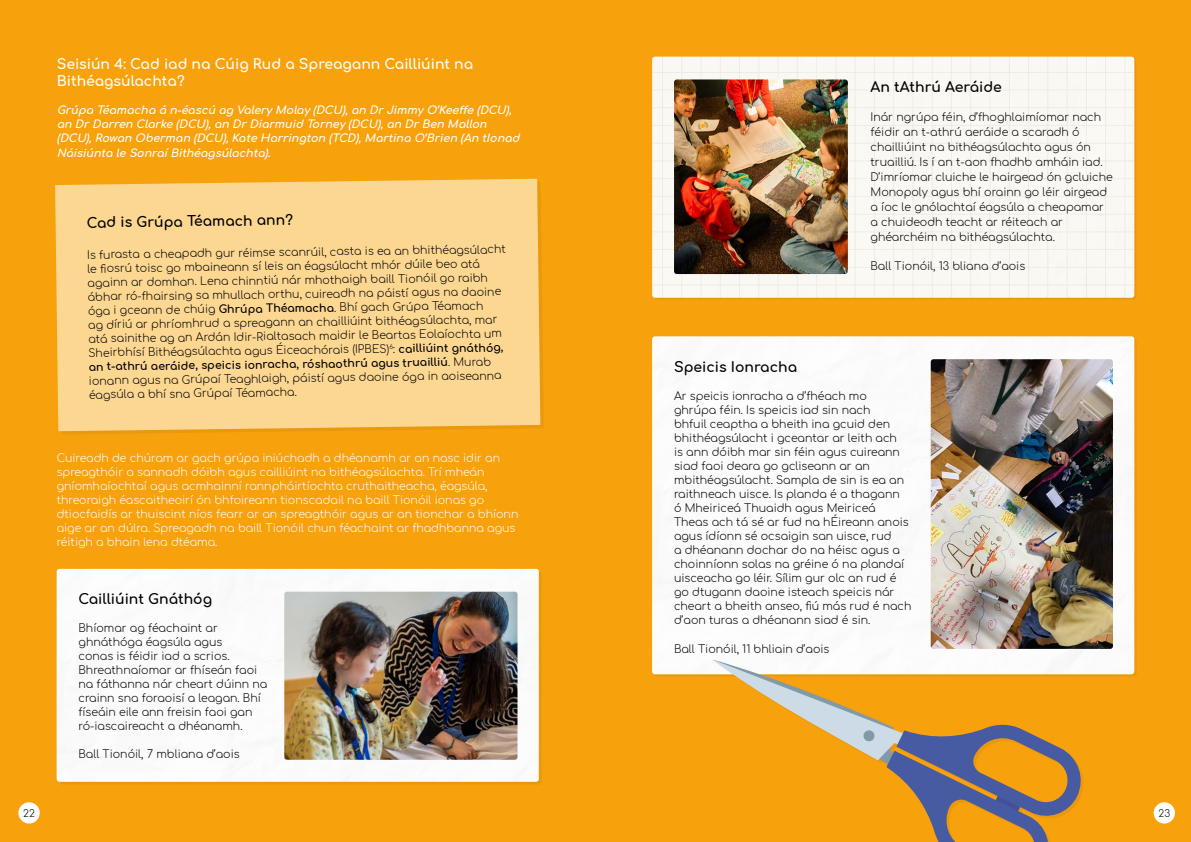
<style>
.page{position:relative;width:1191px;height:842px;background:#f7a10d}
.page>*{position:absolute;margin:0;border:0;box-sizing:border-box;transform-origin:0 0}
.t1{font:700 14px "Comfortaa";color:#000}
.t2{font:700 14px/17px "Comfortaa";color:#fff}
.t3{font:300 11px/14px "Comfortaa";color:#000}
.t4{font:300 11px/14px "Comfortaa";color:#fff}
.t5{font:italic 700 11px/14px "Comfortaa";color:#fff}
.t6{font:300 10px "Comfortaa";color:#000}
.s1{font-weight:700}
</style>
<div class="page">
<div style="left:60px;top:572px;width:482px;height:213px;background:#eb990c;border-radius:3px"></div>
<div style="left:57px;top:569px;width:482px;height:213px;background:#fbfbfb"></div>
<img style="left:284px;top:592px;width:233px;height:168px">
<svg style="left:59px;top:192px;width:485px;height:242px"></svg>
<div style="left:55px;top:179px;width:485px;height:252px;background:#fcd792"></div>
<img style="left:652px;top:57px;width:482px;height:241px">
<img style="left:674px;top:79px;width:174px;height:195px">
<div style="left:652px;top:336px;width:482px;height:338px;background:#fbfbfb"></div>
<img style="left:930px;top:359px;width:183px;height:290px">
<svg style="left:712px;top:660px;width:376px;height:182px"></svg>
<div style="left:18px;top:802px;width:22px;height:21px;background:#fff;border-radius:50%"></div>
<div style="left:1153px;top:802px;width:22px;height:21px;background:#fff;border-radius:50%"></div>
<p class="t2" style="left:57px;top:53px;width:418px">Seisiún 4: Cad iad na Cúig Rud a Spreagann Cailliúint na<br>Bithéagsúlachta?</p>
<p class="t5" style="left:57px;top:102px;width:468px">Grúpa Téamacha á n-éascú ag ValeryMolay(DCU),an DrJimmyO’Keeffe (DCU), an DrDarren Clarke (DCU),an DrDiarmuid Torney(DCU),an DrBen Mallon (DCU),Rowan Oberman (DCU),Kate Harrington (TCD),Martina O’Brien (An tIonad</p>
<p class="t5" style="left:57px;top:145px;width:219px">Náisiúnta le SonraíBithéagsúlachta).</p>
<p class="t1" style="left:87px;top:210px;width:208px;rotate:-1deg">Cad is Grúpa Téamach ann?</p>
<p class="t3" style="left:86px;top:247px;width:421px;rotate:-1deg">Is furasta a cheapadh gur réimse scanrúil, casta is ea an bhithéagsúlacht le fi osrú toisc go mbaineann sí leis an éagsúlacht mhór dúile beo atá againn ar domhan. Lena chinntiú nár mhothaigh baill Tionóil go raibh ábhar ró-fhairsing sa mhullach orthu, cuireadh na páistí agus na daoine óga i gceann de chúig <span class="s1">Ghrúpa Théamacha</span>. Bhí gach Grúpa Téamach<br>ag díriú ar phríomhrud a spreagann an chailliúint bithéagsúlachta, mar atá sainithe ag an Ardán Idir-Rialtasach maidir le Beartas Eolaíochta um Sheirbhísí Bithéagsúlachta agus Éiceachórais (IPBES)<sup>6</sup>: <span class="s1">cailliúint gnáthóg, an t-athrú aeráide, speicis ionracha, róshaothrú agus truailliú</span>. Murab ionann agus na Grúpaí Teaghlaigh, páistí agus daoine óga in aoiseanna éagsúla a bhí sna Grúpaí Téamacha.</p>
<p class="t4" style="left:57px;top:449px;width:463px">Cuireadh de chúram ar gach grúpa iniúchadh a dhéanamh ar an nasc idir an spreagthóir a sannadh dóibh agus cailliúint na bithéagsúlachta. Trí mheán gníomhaíochtaí agus acmhainní rannpháirtíochta cruthaitheacha, éagsúla, threoraigh éascaitheoirí ón bhfoireann tionscadail na baill Tionóil ionas go dtiocfaidís ar thuiscint níos fearr ar an spreagthóir agus ar an tionchar a bhíonn aige ar an dúlra. Spreagadh na baill Tionóil chun féachaint ar fhadhbanna agus réitigh a bhain lena dtéama.</p>
<p class="t1" style="left:79px;top:586px;width:135px">Cailliúint Gnáthóg</p>
<p class="t3" style="left:79px;top:619px;width:190px">Bhíomar ag féachaint ar ghnáthóga éagsúla agus<br>conas is féidir iad a scrios.<br>Bhreathnaíomar ar fhíseán faoi na fáthanna nár cheart dúinn na crainn sna foraoisí a leagan. Bhí físeáin eile ann freisin faoi gan ró-iascaireacht a dhéanamh.</p>
<p class="t3" style="left:79px;top:746px;width:163px">Ball Tionóil, 7 mbliana d’aois</p>
<p class="t1" style="left:870px;top:74px;width:133px">An tAthrú Aeráide</p>
<p class="t3" style="left:870px;top:108px;width:244px;line-height:15px">Inár ngrúpa féin, d’fhoghlaimíomar nach féidir an t-athrú aeráide a scaradh ó chailliúint na bithéagsúlachta agus ón truailliú. Is í an t-aon fhadhb amháin iad.<br>D’imríomar cluiche le hairgead ón gcluiche Monopoly agus bhí orainn go léir airgead a íoc le gnólachtaí éagsúla a cheapamar a chuideodh teacht ar réiteach ar ghéarchéim na bithéagsúlachta.</p>
<p class="t3" style="left:870px;top:258px;width:156px">Ball Tionóil, 13 bliana d’aois</p>
<p class="t1" style="left:674px;top:354px;width:125px">Speicis Ionracha</p>
<p class="t3" style="left:674px;top:388px;width:239px">Ar speicis ionracha a d’fhéach mo ghrúpa féin. Is speicis iad sin nach<br>bhfuil ceaptha a bheith ina gcuid den bhithéagsúlacht i gceantar ar leith ach<br>is ann dóibh mar sin féin agus cuireann siad faoi deara go gcliseann ar an mbithéagsúlacht. Sampla de sin is ea an raithneach uisce. Is planda é a thagann<br>ó Mheiriceá Thuaidh agus Meiriceá Theas ach tá sé ar fud na hÉireann anois agus ídíonn sé ocsaigin san uisce, rud<br>a dhéanann dochar do na héisc agus a choinníonn solas na gréine ó na plandaí uisceacha go léir. Sílim gur olc an rud é go dtugann daoine isteach speicis nár cheart a bheith anseo, fiú más rud é nach d’aon turas a dhéanann siad é sin.</p>
<p class="t3" style="left:674px;top:640px;width:157px">Ball Tionóil, 11 bhliain d’aois</p>
<p class="t6" style="left:23px;top:804px;width:13px">22</p>
<p class="t6" style="left:1158px;top:804px;width:13px">23</p>
</div>
